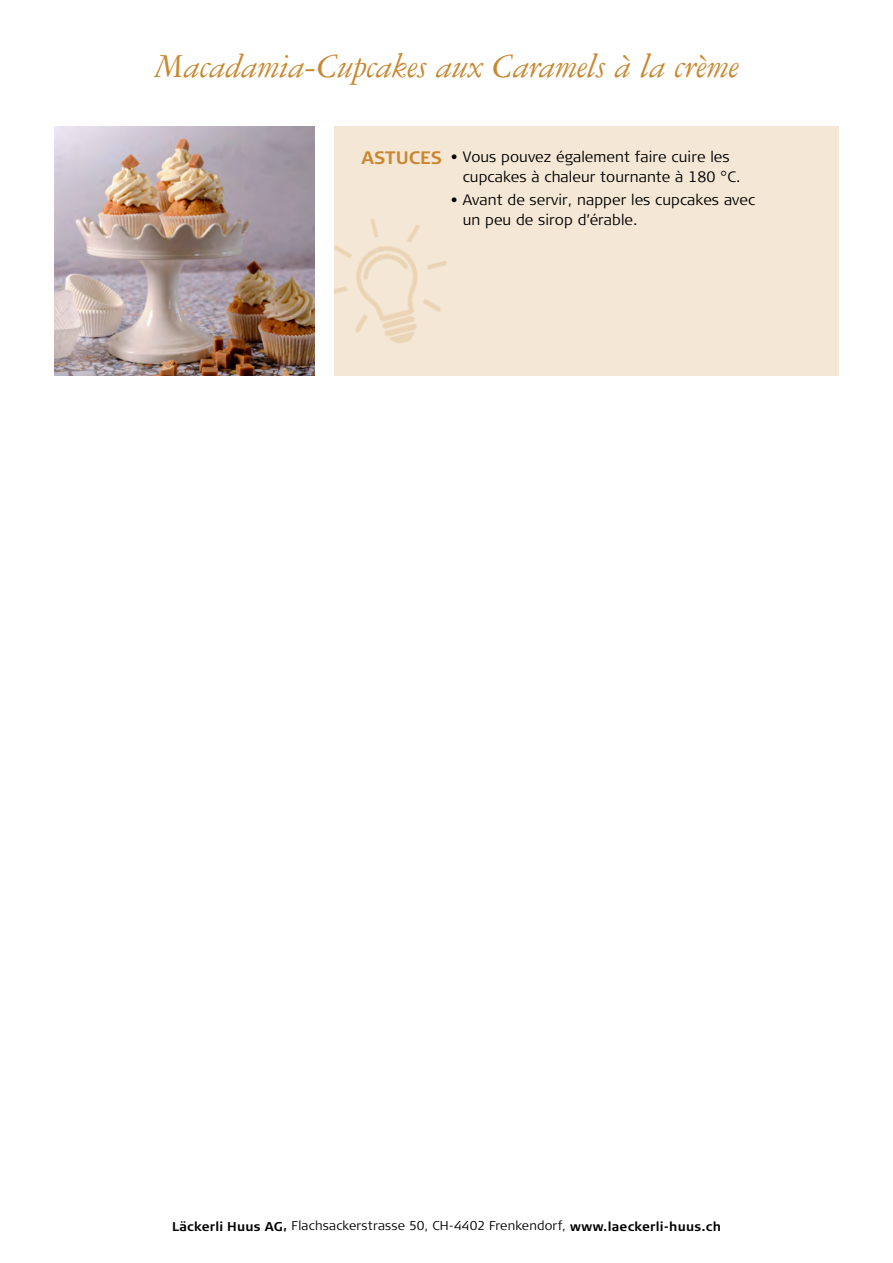
<style>
.page{position:relative;width:893px;height:1263px;background:#fff}
.page>*{position:absolute;margin:0;border:0;box-sizing:border-box;transform-origin:0 0}
.t1{font:italic 36px "Garamond 3 LT Std";letter-spacing:-.01em;color:#c88831}
.t2{font:700 18px "Signa Column";color:#c88831}
.t3{font:300 15px/19.5px "Signa Column";letter-spacing:.005em;color:#000}
.t4{font:300 12.75px "Signa Column";letter-spacing:.015em;color:#000}
.s1{font-weight:700}
</style>
<div class="page">
<img style="left:54px;top:126px;width:261px;height:250px">
<div style="left:335px;top:126px;width:504px;height:250px;background:#f4e7d6"></div>
<img style="left:335px;top:218px;width:112px;height:126px">
<h1 class="t1" style="left:154px;top:47px;width:586px">Macadamia-Cupcakes aux Caramels à la crème</h1>
<p class="t2" style="left:361px;top:147px;width:82px">ASTUCES</p>
<p class="t3" style="left:463px;top:148px;width:279px;text-indent:-12px">• Vous pouvez également faire cuire les cupcakes à chaleur tournante à 180 °C.</p>
<p class="t3" style="left:463px;top:191px;width:294px;text-indent:-12px">• Avant de servir, napper les cupcakes avec un peu de sirop d’érable.</p>
<p class="t4" style="left:172px;top:1217px;width:550px"><span class="s1">Läckerli Huus AG,</span> Flachsackerstrasse 50, CH-4402 Frenkendorf, <span class="s1">www.laeckerli-huus.ch</span></p>
</div>
